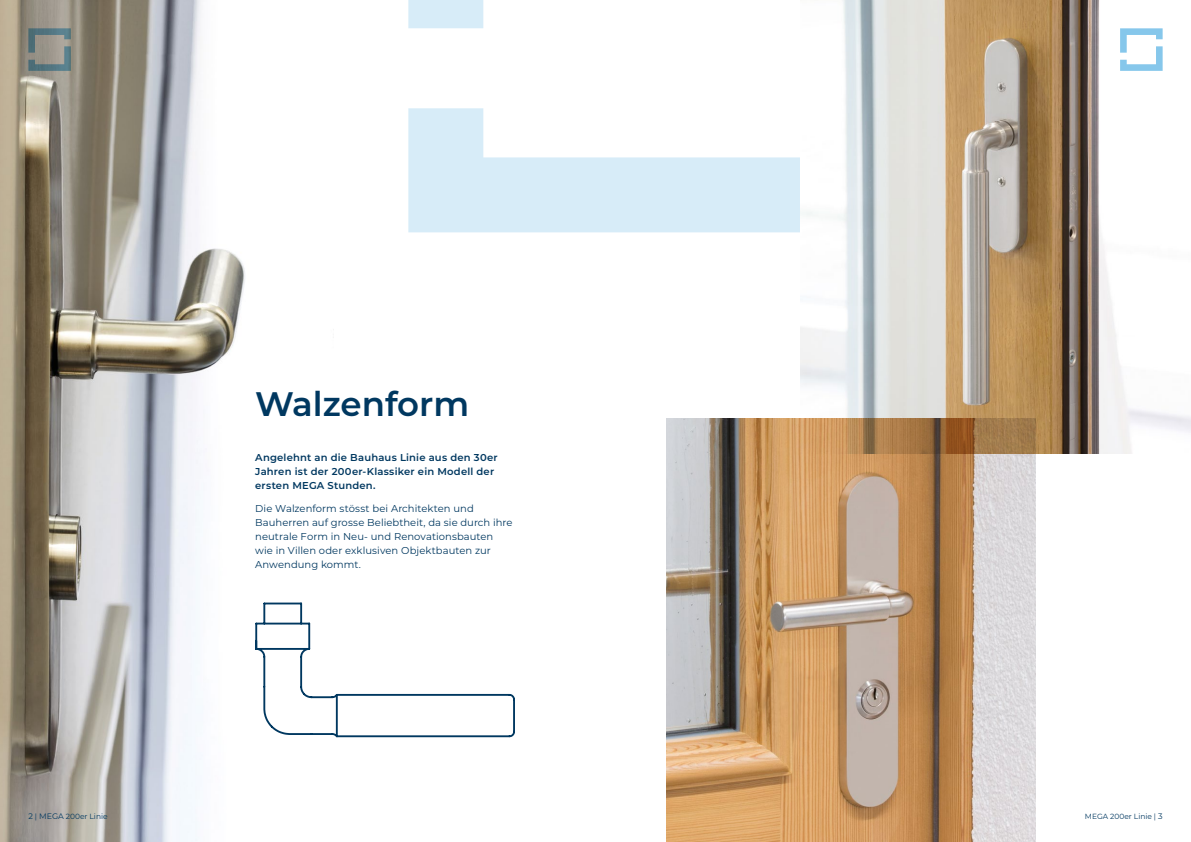
<style>
.page{position:relative;width:1191px;height:842px;background:#fff}
.page>*{position:absolute;margin:0;border:0;box-sizing:border-box;transform-origin:0 0}
.teaser_titel{font:600 34px "Montserrat";color:#003860}
.content{font:10px/14px "Montserrat";letter-spacing:.005em;color:#003860}
.teaser{font:600 10px/14px "Montserrat";letter-spacing:.02em;color:#003860}
.t1{font:7.5px "Montserrat";color:#003860}
.s1{font-size:8px}
</style>
<div class="page">
<svg style="left:408px;top:28px;width:392px;height:204px"></svg>
<div style="left:408px;top:0;width:76px;height:28px;background:#d7ecf8"></div>
<img style="left:0;top:0;width:245px;height:842px">
<svg style="left:28px;top:28px;width:43px;height:43px;background:#7b8887"></svg>
<img style="left:800px;top:0;width:391px;height:454px">
<img style="left:666px;top:418px;width:369px;height:424px">
<svg style="left:1120px;top:28px;width:42px;height:43px"></svg>
<svg style="left:255px;top:602px;width:260px;height:135px"></svg>
<p class="teaser_titel" style="left:255px;top:379px;width:215px">Walzenform</p>
<p class="teaser" style="left:255px;top:450px;width:244px">Angelehnt an die Bauhaus Linie aus den 30er<br>Jahren ist der 200er-Klassiker ein Modell der ersten MEGA Stunden.</p>
<p class="content" style="left:255px;top:501px;width:259px">Die Walzenform stösst bei Architekten und Bauherren auf grosse Beliebtheit, da sie durch ihre neutrale Form in Neu- und Renovationsbauten wie in Villen oder exklusiven Objektbauten zur Anwendung kommt.</p>
<p class="t1" style="left:28px;top:811px;width:81px"><span class="s1">2</span> | <span class="s1">MEGA</span> 200er Linie</p>
<p class="t1" style="left:1085px;top:811px;width:79px">MEGA 200er Linie | <span class="s1">3</span></p>
</div>
